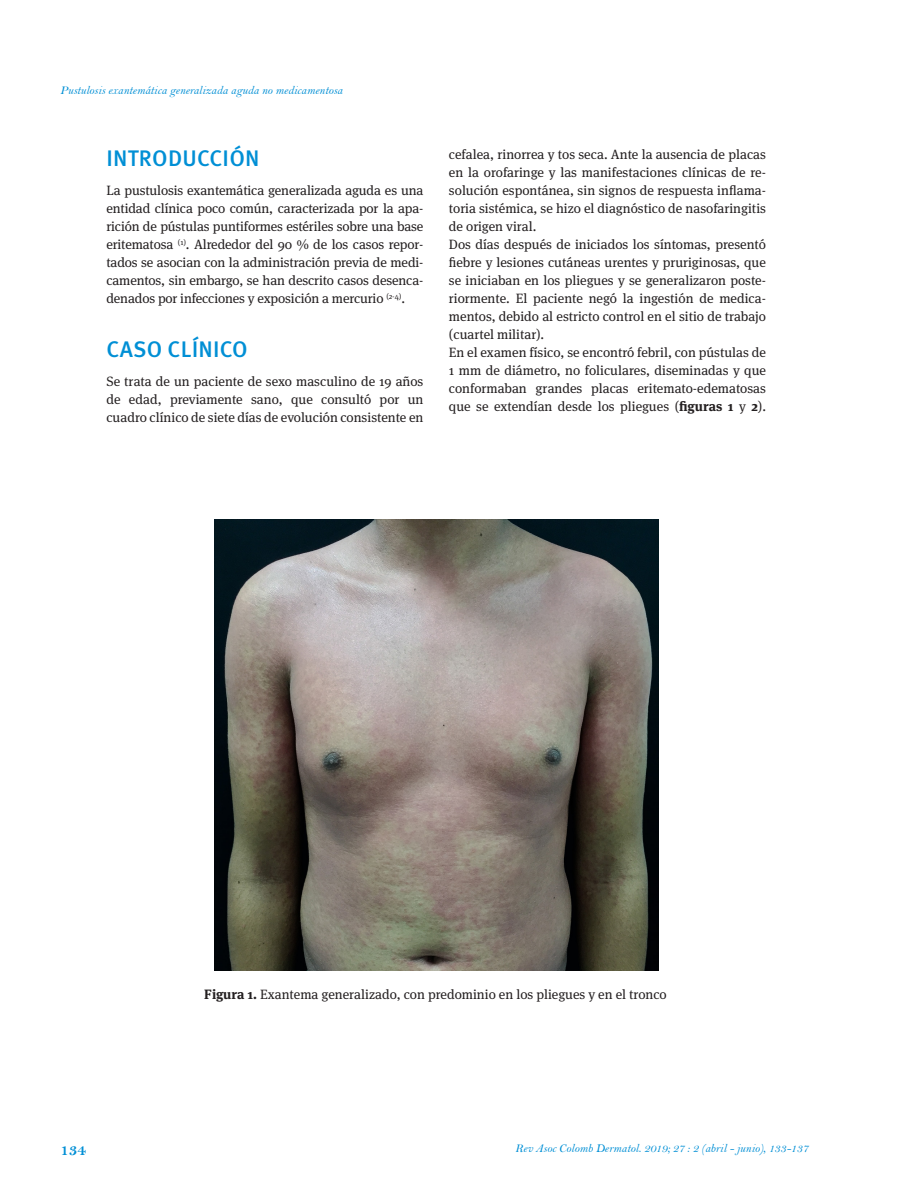
<style>
.page{position:relative;width:915px;height:1191px;background:#fff}
.page>*{position:absolute;margin:0;border:0;box-sizing:border-box;transform-origin:0 0}
.subtitulo{font:500 22.5px "Meta Pro";letter-spacing:.01em;color:#008fd5}
.t1{font:16.5px "Bell MT Bold";color:#008fd5}
.caja_texto{font:13.5px/18px "Meta Serif OT";color:#231f20;text-align:justify}
.marcacion{font:12px "Bell MT Italic";color:#008fd5}
.s1{font-weight:700}
</style>
<div class="page">
<img style="left:214px;top:520px;width:443px;height:450px">
<p class="marcacion" style="left:60px;top:83px;width:284px">Pustulosis exantemática generalizada aguda no medicamentosa</p>
<p class="subtitulo" style="left:106px;top:144px;width:154px">INTRODUCCIÓN</p>
<p class="caja_texto" style="left:106px;top:182px;width:318px">La pustulosis exantemática generalizada aguda es una entidad clínica poco común, caracterizada por la apa&shy;rición de pústulas puntiformes estériles sobre una base eritematosa <sup>(1)</sup>. Alrededor del 90 % de los casos repor&shy;tados se asocian con la administración previa de medi&shy;camentos, sin embargo, se han descrito casos desenca&shy;denados por infecciones y exposición a mercurio <sup>(2-4)</sup>.</p>
<p class="subtitulo" style="left:106px;top:335px;width:142px">CASO CLÍNICO</p>
<p class="caja_texto" style="left:106px;top:373px;width:318px">Se trata de un paciente de sexo masculino de 19 años de edad, previamente sano, que consultó por un cuadro clínico de siete días de evolución consistente en</p>
<p class="caja_texto" style="left:449px;top:146px;width:318px">cefalea, rinorrea y tos seca. Ante la ausencia de placas en la orofaringe y las manifestaciones clínicas de re&shy;solución espontánea, sin signos de respuesta inflama&shy;toria sistémica, se hizo el diagnóstico de nasofaringitis de origen viral.</p>
<p class="caja_texto" style="left:449px;top:236px;width:318px">Dos días después de iniciados los síntomas, presentó fiebre y lesiones cutáneas urentes y pruriginosas, que se iniciaban en los pliegues y se generalizaron poste&shy;riormente. El paciente negó la ingestión de medica&shy;mentos, debido al estricto control en el sitio de trabajo (cuartel militar).</p>
<p class="caja_texto" style="left:449px;top:344px;width:318px">En el examen físico, se encontró febril, con pústulas de 1 mm de diámetro, no foliculares, diseminadas y que conformaban grandes placas eritemato-edematosas que se extendían desde los pliegues (<span class="s1">figuras 1</span> y <span class="s1">2</span>).</p>
<p class="caja_texto" style="left:204px;top:985px;width:464px"><span class="s1">Figura 1.</span> Exantema generalizado, con predominio en los pliegues y en el tronco</p>
<p class="t1" style="left:60px;top:1140px;width:28px">134</p>
<p class="marcacion" style="left:515px;top:1141px;width:295px">Rev Asoc Colomb Dermatol. 2019; 27 : 2 (abril - junio), 133-137</p>
</div>
